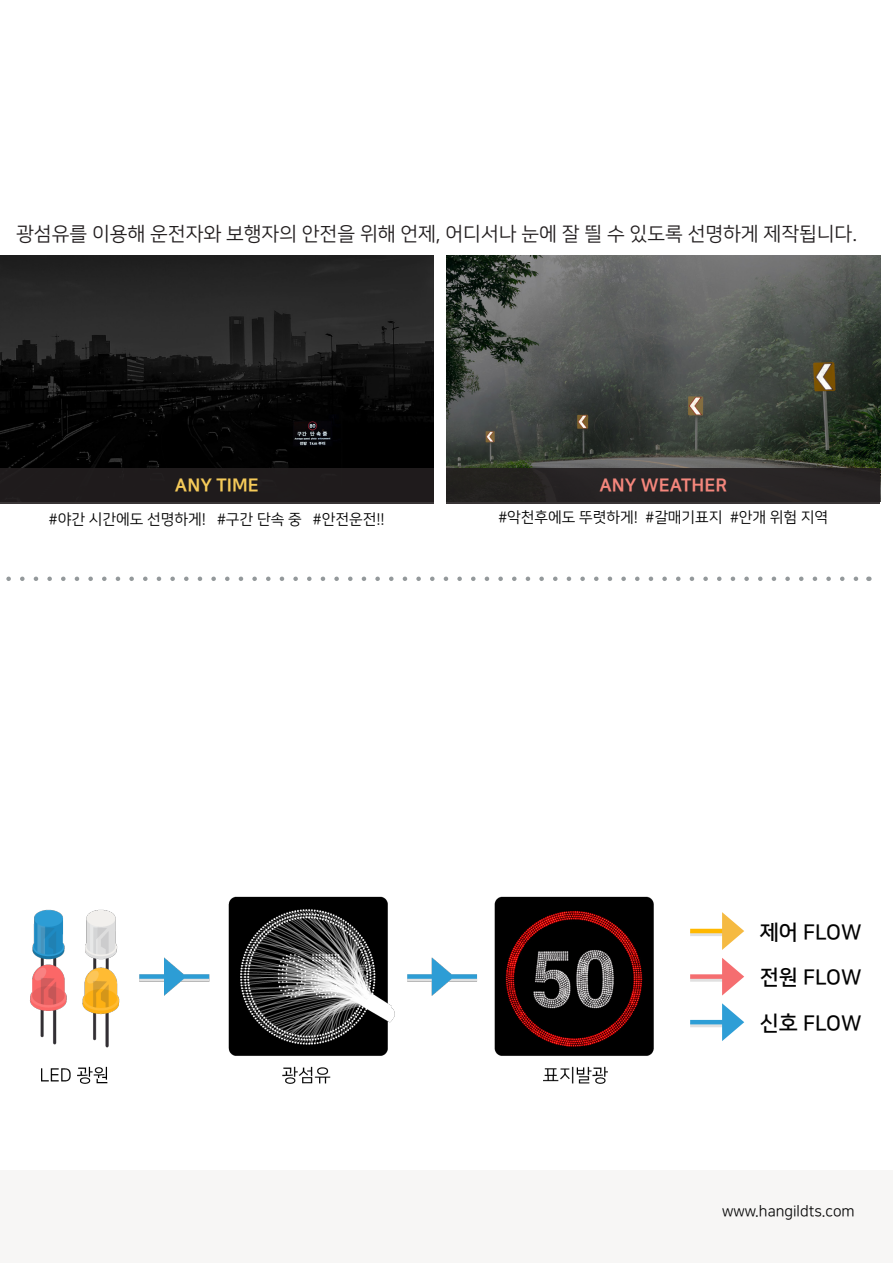
<style>
.page{position:relative;width:893px;height:1263px;background:#fff}
.page>*{position:absolute;margin:0;border:0;box-sizing:border-box;transform-origin:0 0}
.t1{font:21px/45.6px "Nanum Square B";color:#030303;text-align:justify}
.t2{font:19.5px "Nanum Square R";color:#231f20}
.t3{font:18px "Nanum Square EB";color:#f4867c}
.t4{font:18px "Nanum Square EB";color:#f5ca59}
.t5{font:15px "Nanum Square R";color:#030303}
</style>
<div class="page">
<img style="left:447px;top:255px;width:433px;height:213px">
<img style="left:0;top:255px;width:433px;height:213px">
<div style="left:0;top:468px;width:433px;height:35px;background:#231f20"></div>
<div style="left:447px;top:468px;width:433px;height:35px;background:#231f20"></div>
<img style="left:30px;top:896px;width:624px;height:188px">
<svg style="left:690px;top:933px;width:32px;height:3px"></svg>
<hr style="left:690px;top:929px;width:45px;height:4px;background:#ffb800">
<svg style="left:722px;top:912px;width:22px;height:38px"></svg>
<div style="left:690px;top:977px;width:45px;height:5px;background:#e0e0e0"></div>
<div style="left:690px;top:974px;width:45px;height:5px;background:#f56e70"></div>
<svg style="left:722px;top:958px;width:22px;height:37px"></svg>
<svg style="left:690px;top:1024px;width:32px;height:3px"></svg>
<hr style="left:690px;top:1020px;width:45px;height:4px;background:#2e9ed6">
<svg style="left:722px;top:1003px;width:22px;height:38px"></svg>
<svg style="left:6px;top:576px;width:853px;height:5px"></svg>
<img style="left:498px;top:904px;width:149px;height:149px">
<div style="left:0;top:1170px;width:893px;height:93px;background:#f7f6f5"></div>
<h2 class="t2" style="left:16px;top:224px;width:842px">광섬유를 이용해 운전자와 보행자의 안전을 위해 언제, 어디서나 눈에 잘 띌 수 있도록 선명하게 제작됩니다.</h2>
<p class="t4" style="left:175px;top:476px;width:85px">ANY TIME</p>
<p class="t3" style="left:599px;top:476px;width:129px">ANY WEATHER</p>
<p class="t5" style="left:49px;top:512px;width:337px">#야간 시간에도 선명하게! #구간 단속 중 #안전운전!!</p>
<p class="t5" style="left:498px;top:510px;width:331px">#악천후에도 뚜렷하게! #갈매기표지 #안개 위험 지역</p>
<h1 class="t1" style="left:760px;top:910px;width:103px">제어 FLOW 전원 FLOW 신호 FLOW</h1>
<p class="t5" style="left:722px;top:1203px;width:134px">www.hangildts.com</p>
</div>
